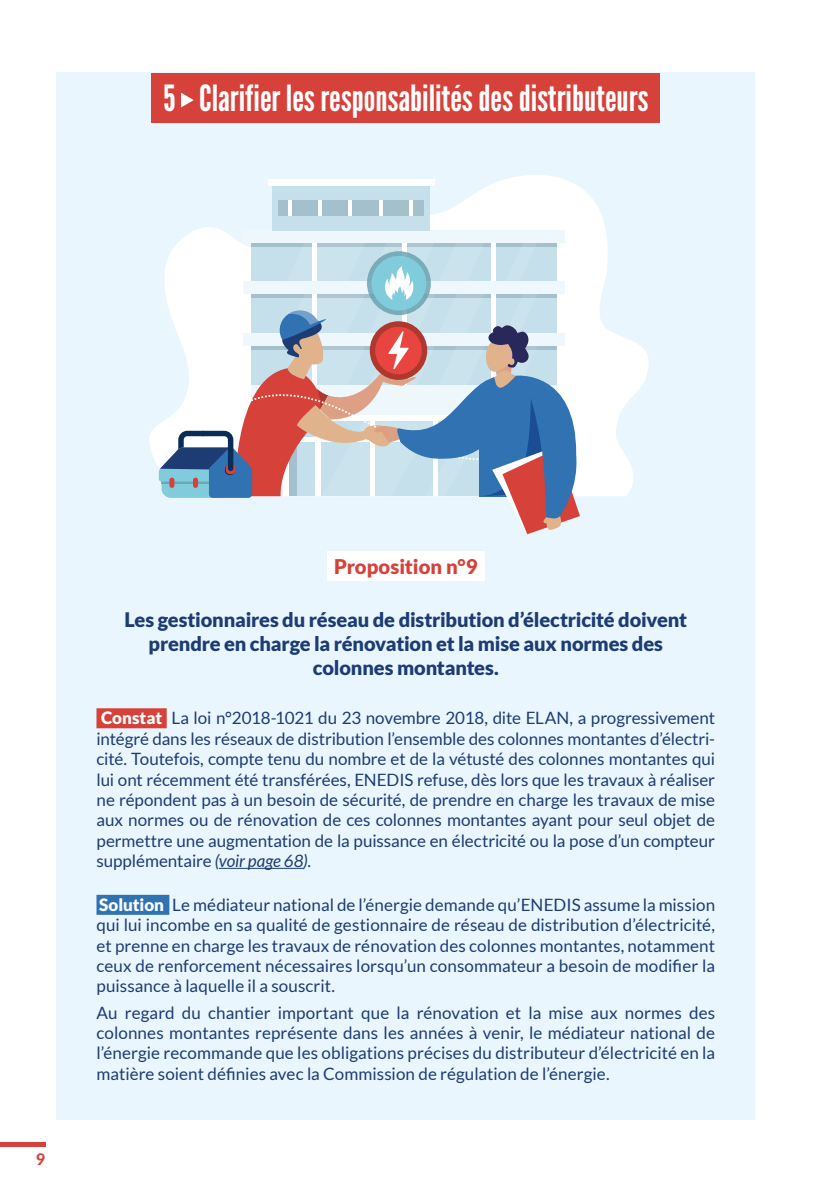
<style>
.page{position:relative;width:840px;height:1191px;background:#fff}
.page>*{position:absolute;margin:0;border:0;box-sizing:border-box;transform-origin:0 0}
.t1{font:36px "League Gothic";color:#fff}
.t2{font:900 20.2px "Lato";color:#d6413a}
.t3{font:900 20px/24px "Lato";letter-spacing:-.01em;color:#1d3c74;text-align:center}
.t4{font:17px/20.4px "Lato";color:#1d3c74;text-align:justify}
.t5{font:800 16px "Lato";color:#d6413a}
.s1{font-weight:900;color:#fff}
.s2{font-style:italic}
</style>
<div class="page">
<div style="left:57px;top:72px;width:697px;height:1047px;background:#eaf6fe"></div>
<div style="left:96px;top:708px;width:71px;height:20px;background:#d6413a"></div>
<hr style="left:219px;top:868px;width:84px;height:1px;background:#1d3c74">
<div style="left:96px;top:895px;width:73px;height:20px;background:#3172b3"></div>
<svg style="left:149px;top:175px;width:500px;height:321px"></svg>
<div style="left:243px;top:230px;width:321px;height:12px;background:#edf7fc"></div>
<div style="left:272px;top:186px;width:158px;height:44px;background:#c6e0eb"></div>
<div style="left:268px;top:179px;width:166px;height:7px;background:#fff"></div>
<div style="left:278px;top:200px;width:145px;height:15px;background:#a5c0cd"></div>
<hr style="left:409px;top:200px;width:3px;height:15px;background:#fff">
<hr style="left:379px;top:200px;width:3px;height:15px;background:#fff">
<hr style="left:348px;top:200px;width:4px;height:15px;background:#fff">
<hr style="left:318px;top:200px;width:3px;height:15px;background:#fff">
<hr style="left:288px;top:200px;width:3px;height:15px;background:#fff">
<div style="left:582px;top:310px;width:14px;height:150px;background:#fff"></div>
<svg style="left:159px;top:242px;width:423px;height:292px"></svg>
<div style="left:152px;top:73px;width:507px;height:50px;background:#d6413a"></div>
<svg style="left:181px;top:93px;width:13px;height:14px"></svg>
<div style="left:327px;top:551px;width:157px;height:30px;background:#fff"></div>
<div style="left:0;top:1142px;width:45px;height:5px;background:#d6413a"></div>
<h1 class="t1" style="left:163px;top:77px;width:486px">5 Clarifier les responsabilités des distributeurs</h1>
<p class="t5" style="left:36px;top:1147px;width:11px">9</p>
<p class="t2" style="left:334px;top:555px;width:145px">Proposition n°9</p>
<p class="t3" style="left:124px;top:607px;width:564px">Les gestionnaires du réseau de distribution d’électricité doivent prendre en charge la rénovation et la mise aux normes des colonnes montantes.</p>
<p class="t4" style="left:96px;top:708px;width:620px"><span class="s1">Constat</span> La loi n°2018-1021 du 23 novembre 2018, dite ELAN, a progressivement intégré dans les réseaux de distribution l’ensemble des colonnes montantes d’électri&shy;cité. Toutefois, compte tenu du nombre et de la vétusté des colonnes montantes qui lui ont récemment été transférées, ENEDIS refuse, dès lors que les travaux à réaliser ne répondent pas à un besoin de sécurité, de prendre en charge les travaux de mise aux normes ou de rénovation de ces colonnes montantes ayant pour seul objet de permettre une augmentation de la puissance en électricité ou la pose d’un compteur supplémentaire <span class="s2">(voir page 68)</span>.</p>
<p class="t4" style="left:96px;top:894px;width:619px"><span class="s1">Solution</span> Le médiateur national de l’énergie demande qu’ENEDIS assume la mission qui lui incombe en sa qualité de gestionnaire de réseau de distribution d’électricité, et prenne en charge les travaux de rénovation des colonnes montantes, notamment ceux de renforcement nécessaires lorsqu’un consommateur a besoin de modifier la puissance à laquelle il a souscrit.</p>
<p class="t4" style="left:96px;top:1002px;width:620px">Au regard du chantier important que la rénovation et la mise aux normes des colonnes montantes représente dans les années à venir, le médiateur national de l’énergie recommande que les obligations précises du distributeur d’électricité en la matière soient définies avec la Commission de régulation de l’énergie.</p>
</div>
